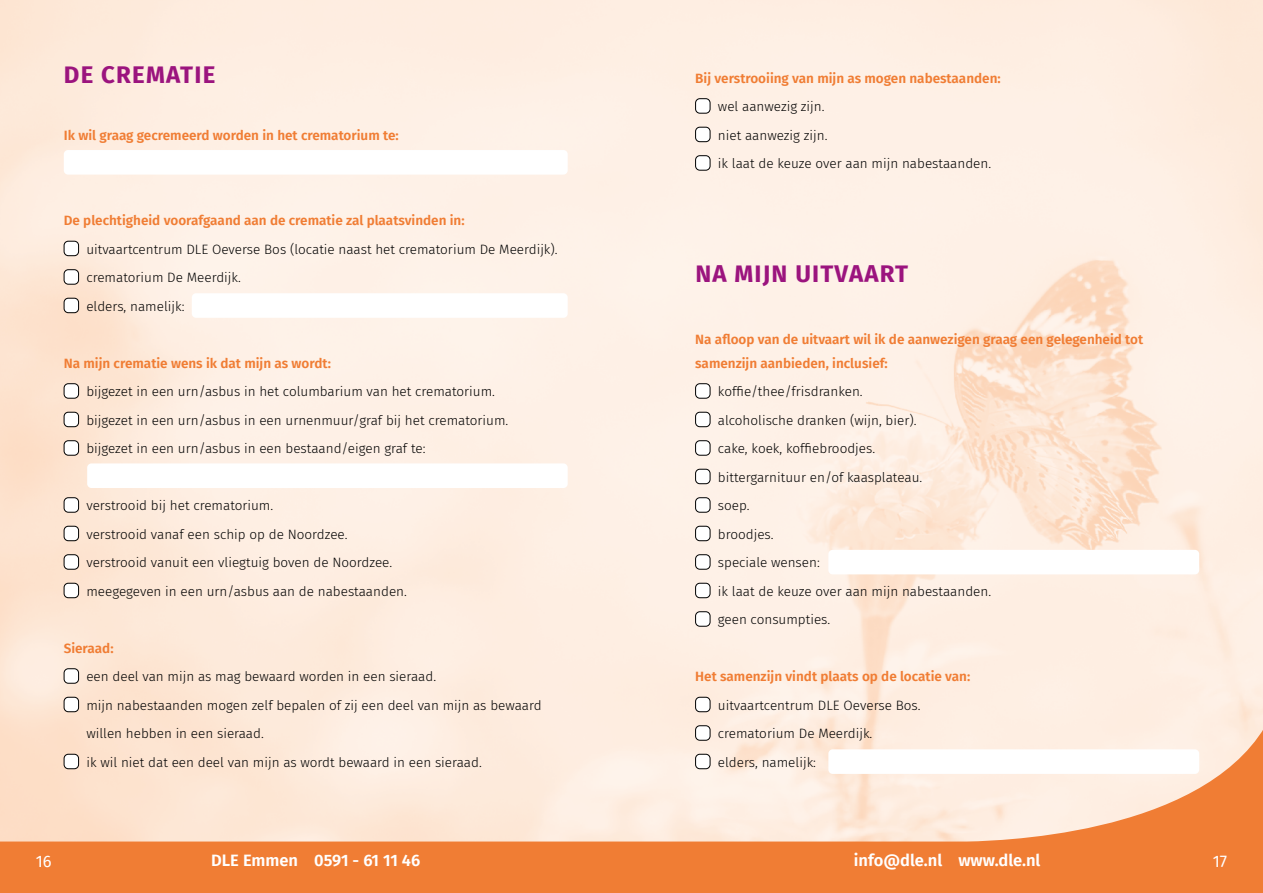
<style>
.page{position:relative;width:1263px;height:893px;background:#fff}
.page>*{position:absolute;margin:0;border:0;box-sizing:border-box;transform-origin:0 0}
.t1{font:700 24px "Fira Sans";letter-spacing:.05em;color:#9b147e}
.t2{font:600 16.5px "Fira Sans";color:#fff}
.t3{font:16.5px "Fira Sans";color:#fff}
.t4{font:300 13.5px/28.5px "Fira Sans";color:#000}
.t5{font:600 13.5px/24px "Fira Sans";color:#f07d34}
</style>
<div class="page">
<img style="left:0;top:0;width:1263px;height:705px">
<div style="left:695px;top:384px;width:15px;height:14px;background:#fff;border-radius:4px"></div>
<div style="left:695px;top:383px;width:15px;height:15px;border:1px solid #000;border-radius:4px"></div>
<div style="left:695px;top:412px;width:15px;height:15px;background:#fff;border-radius:4px"></div>
<div style="left:695px;top:412px;width:15px;height:15px;border:1px solid #000;border-radius:4px"></div>
<div style="left:695px;top:441px;width:15px;height:14px;background:#fff;border-radius:4px"></div>
<div style="left:695px;top:440px;width:15px;height:15px;border:1px solid #000;border-radius:4px"></div>
<div style="left:695px;top:469px;width:15px;height:15px;background:#fff;border-radius:4px"></div>
<div style="left:695px;top:469px;width:15px;height:15px;border:1px solid #000;border-radius:4px"></div>
<div style="left:695px;top:498px;width:15px;height:14px;background:#fff;border-radius:4px"></div>
<div style="left:695px;top:497px;width:15px;height:15px;border:1px solid #000;border-radius:4px"></div>
<div style="left:695px;top:526px;width:15px;height:15px;background:#fff;border-radius:4px"></div>
<div style="left:695px;top:526px;width:15px;height:15px;border:1px solid #000;border-radius:4px"></div>
<div style="left:695px;top:555px;width:15px;height:14px;background:#fff;border-radius:4px"></div>
<div style="left:695px;top:554px;width:15px;height:15px;border:1px solid #000;border-radius:4px"></div>
<div style="left:695px;top:583px;width:15px;height:15px;background:#fff;border-radius:4px"></div>
<div style="left:695px;top:583px;width:15px;height:15px;border:1px solid #000;border-radius:4px"></div>
<div style="left:695px;top:612px;width:15px;height:14px;background:#fff;border-radius:4px"></div>
<div style="left:695px;top:611px;width:15px;height:15px;border:1px solid #000;border-radius:4px"></div>
<div style="left:695px;top:697px;width:15px;height:15px;background:#fff;border-radius:4px"></div>
<div style="left:695px;top:697px;width:15px;height:15px;border:1px solid #000;border-radius:4px"></div>
<div style="left:64px;top:241px;width:15px;height:15px;background:#fff;border-radius:4px"></div>
<div style="left:64px;top:241px;width:15px;height:15px;border:1px solid #000;border-radius:4px"></div>
<div style="left:64px;top:270px;width:15px;height:14px;background:#fff;border-radius:4px"></div>
<div style="left:64px;top:269px;width:15px;height:15px;border:1px solid #000;border-radius:4px"></div>
<div style="left:64px;top:298px;width:15px;height:15px;background:#fff;border-radius:4px"></div>
<div style="left:64px;top:298px;width:15px;height:15px;border:1px solid #000;border-radius:4px"></div>
<div style="left:64px;top:384px;width:15px;height:14px;background:#fff;border-radius:4px"></div>
<div style="left:64px;top:383px;width:15px;height:15px;border:1px solid #000;border-radius:4px"></div>
<div style="left:64px;top:412px;width:15px;height:15px;background:#fff;border-radius:4px"></div>
<div style="left:64px;top:412px;width:15px;height:15px;border:1px solid #000;border-radius:4px"></div>
<div style="left:64px;top:441px;width:15px;height:14px;background:#fff;border-radius:4px"></div>
<div style="left:64px;top:440px;width:15px;height:15px;border:1px solid #000;border-radius:4px"></div>
<div style="left:64px;top:498px;width:15px;height:14px;background:#fff;border-radius:4px"></div>
<div style="left:64px;top:497px;width:15px;height:15px;border:1px solid #000;border-radius:4px"></div>
<div style="left:64px;top:526px;width:15px;height:15px;background:#fff;border-radius:4px"></div>
<div style="left:64px;top:526px;width:15px;height:15px;border:1px solid #000;border-radius:4px"></div>
<div style="left:64px;top:555px;width:15px;height:14px;background:#fff;border-radius:4px"></div>
<div style="left:64px;top:554px;width:15px;height:15px;border:1px solid #000;border-radius:4px"></div>
<div style="left:64px;top:583px;width:15px;height:15px;background:#fff;border-radius:4px"></div>
<div style="left:64px;top:583px;width:15px;height:15px;border:1px solid #000;border-radius:4px"></div>
<div style="left:64px;top:669px;width:15px;height:14px;background:#fff;border-radius:4px"></div>
<div style="left:64px;top:668px;width:15px;height:15px;border:1px solid #000;border-radius:4px"></div>
<div style="left:64px;top:697px;width:15px;height:15px;background:#fff;border-radius:4px"></div>
<div style="left:64px;top:697px;width:15px;height:15px;border:1px solid #000;border-radius:4px"></div>
<div style="left:695px;top:99px;width:15px;height:14px;background:#fff;border-radius:4px"></div>
<div style="left:695px;top:98px;width:15px;height:15px;border:1px solid #000;border-radius:4px"></div>
<div style="left:695px;top:127px;width:15px;height:15px;background:#fff;border-radius:4px"></div>
<div style="left:695px;top:127px;width:15px;height:15px;border:1px solid #000;border-radius:4px"></div>
<div style="left:695px;top:156px;width:15px;height:14px;background:#fff;border-radius:4px"></div>
<div style="left:695px;top:155px;width:15px;height:15px;border:1px solid #000;border-radius:4px"></div>
<div style="left:64px;top:150px;width:504px;height:25px;background:#fff;border-radius:4px"></div>
<div style="left:192px;top:293px;width:376px;height:25px;background:#fff;border-radius:4px"></div>
<div style="left:87px;top:463px;width:481px;height:25px;background:#fff;border-radius:4px"></div>
<div style="left:828px;top:550px;width:371px;height:24px;background:#fff;border-radius:4px"></div>
<svg style="left:0;top:705px;width:1263px;height:188px;background:#f9c8a8"></svg>
<h1 class="t1" style="left:64px;top:54px;width:153px">DE CREMATIE</h1>
<p class="t5" style="left:64px;top:122px;width:336px">Ik wil graag gecremeerd worden in het crematorium te:</p>
<p class="t5" style="left:64px;top:207px;width:402px">De plechtigheid voorafgaand aan de crematie zal plaatsvinden in:</p>
<p class="t4" style="left:86px;top:234px;width:473px">uitvaartcentrum DLE Oeverse Bos (locatie naast het crematorium De Meerdijk). crematorium De Meerdijk.<br>elders, namelijk:</p>
<p class="t5" style="left:64px;top:350px;width:269px">Na mijn crematie wens ik dat mijn as wordt:</p>
<p class="t4" style="left:86px;top:377px;width:423px">bijgezet in een urn/asbus in het columbarium van het crematorium. bijgezet in een urn/asbus in een urnenmuur/graf bij het crematorium. bijgezet in een urn/asbus in een bestaand/eigen graf te:</p>
<p class="t4" style="left:86px;top:491px;width:322px">verstrooid bij het crematorium.<br>verstrooid vanaf een schip op de Noordzee. verstrooid vanuit een vliegtuig boven de Noordzee. meegegeven in een urn/asbus aan de nabestaanden.</p>
<p class="t5" style="left:64px;top:635px;width:51px">Sieraad:</p>
<p class="t4" style="left:86px;top:662px;width:457px">een deel van mijn as mag bewaard worden in een sieraad.<br>mijn nabestaanden mogen zelf bepalen of zij een deel van mijn as bewaard willen hebben in een sieraad.<br>ik wil niet dat een deel van mijn as wordt bewaard in een sieraad.</p>
<p class="t5" style="left:695px;top:65px;width:307px">Bij verstrooiing van mijn as mogen nabestaanden:</p>
<p class="t4" style="left:718px;top:92px;width:275px">wel aanwezig zijn.<br>niet aanwezig zijn.<br>ik laat de keuze over aan mijn nabestaanden.</p>
<h1 class="t1" style="left:695px;top:253px;width:214px">NA MIJN UITVAART</h1>
<p class="t5" style="left:695px;top:326px;width:449px">Na afloop van de uitvaart wil ik de aanwezigen graag een gelegenheid tot samenzijn aanbieden, inclusief:</p>
<p class="t4" style="left:718px;top:377px;width:275px">koffie/thee/frisdranken.<br>alcoholische dranken (wijn, bier).<br>cake, koek, koffiebroodjes.<br>bittergarnituur en/of kaasplateau.<br>soep.<br>broodjes.<br>speciale wensen:<br>ik laat de keuze over aan mijn nabestaanden. geen consumpties.</p>
<p class="t5" style="left:695px;top:663px;width:276px">Het samenzijn vindt plaats op de locatie van:</p>
<p class="t4" style="left:718px;top:690px;width:204px">uitvaartcentrum DLE Oeverse Bos. crematorium De Meerdijk.<br>elders, namelijk:</p>
<p class="t3" style="left:36px;top:849px;width:17px">16</p>
<p class="t2" style="left:211px;top:847px;width:211px">DLE Emmen 0591 - 61 11 46</p>
<p class="t2" style="left:854px;top:847px;width:188px">info@dle.nl www.dle.nl</p>
<p class="t3" style="left:1213px;top:849px;width:16px">17</p>
</div>
